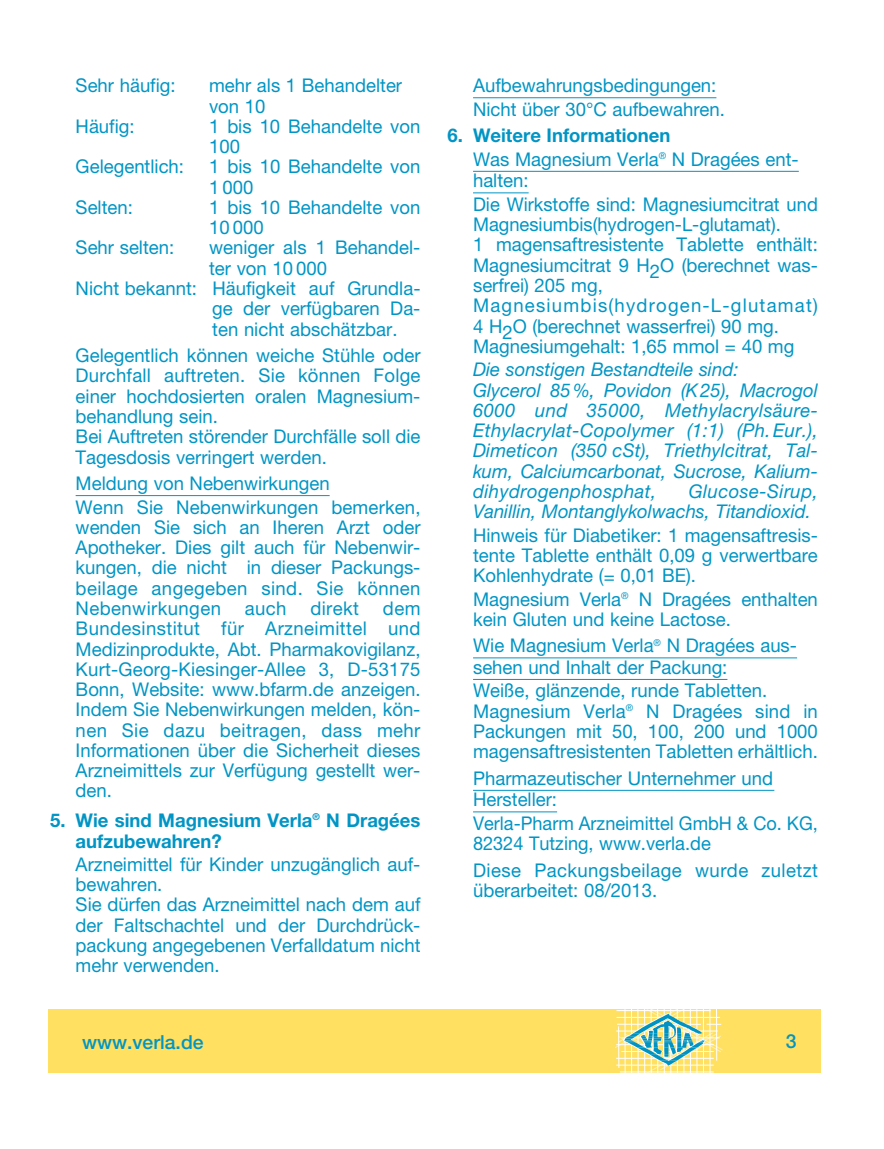
<style>
.page{position:relative;width:884px;height:1149px;background:#fff}
.page>*{position:absolute;margin:0;border:0;box-sizing:border-box;transform-origin:0 0}
.t1{font:500 19.35px "Helvetica Neue LT Pro";color:#0095c5}
.t2{font:18.9px/20.2px "Helvetica Neue LT Pro";color:#0095c5}
.t3{font:italic 18.9px/20.2px "Helvetica Neue LT Pro";color:#0095c5}
.t4{font:18.9px/20.2px "Helvetica Neue LT Pro";color:#0095c5;scale:.96 1}
.t5{font:18.9px/20.2px "Helvetica Neue LT Pro";letter-spacing:.02em;color:#0095c5}
.t6{font:700 18.9px/20.2px "Helvetica Neue LT Pro";color:#0095c5}
.s1{font-weight:700}
</style>
<div class="page">
<hr style="left:76px;top:495px;width:253px;height:1px;background:#0095c5">
<hr style="left:473px;top:97px;width:243px;height:1px;background:#0095c5">
<hr style="left:473px;top:171px;width:325px;height:1px;background:#0095c5">
<hr style="left:473px;top:192px;width:55px;height:1px;background:#0095c5">
<hr style="left:473px;top:657px;width:324px;height:1px;background:#0095c5">
<hr style="left:473px;top:678px;width:254px;height:1px;background:#0095c5">
<hr style="left:473px;top:789px;width:301px;height:1px;background:#0095c5">
<hr style="left:473px;top:811px;width:84px;height:1px;background:#0095c5">
<div style="left:48px;top:1008px;width:772px;height:64px;background:#ffe061"></div>
<svg style="left:614px;top:1008px;width:109px;height:65px"></svg>
<p class="t2" style="left:76px;top:77px;width:101px">Sehr häufig:</p>
<p class="t2" style="left:209px;top:77px;width:194px">mehr als 1 Behandelter von 10</p>
<p class="t2" style="left:76px;top:118px;width:60px">Häufig:</p>
<p class="t2" style="left:209px;top:118px;width:213px">1 bis 10 Behandelte von<br>100</p>
<p class="t2" style="left:76px;top:158px;width:110px">Gelegentlich:</p>
<p class="t2" style="left:209px;top:158px;width:213px">1 bis 10 Behandelte von<br>1 000</p>
<p class="t2" style="left:76px;top:199px;width:59px">Selten:</p>
<p class="t2" style="left:209px;top:199px;width:213px">1 bis 10 Behandelte von<br>10 000</p>
<p class="t2" style="left:76px;top:239px;width:100px">Sehr selten:</p>
<p class="t2" style="left:209px;top:239px;width:213px">weniger als 1 Behandel-</p>
<p class="t2" style="left:209px;top:260px;width:120px">ter von 10 000</p>
<p class="t2" style="left:76px;top:280px;width:346px">Nicht bekannt: Häufigkeit auf Grundla-</p>
<p class="t2" style="left:212px;top:300px;width:210px">ge der verfügbaren Da-</p>
<p class="t2" style="left:212px;top:320px;width:187px">ten nicht abschätzbar.</p>
<p class="t2" style="left:76px;top:347px;width:346px">Gelegentlich können weiche Stühle oder Durchfall auftreten. Sie können Folge einer hochdosierten oralen Magnesium - behandlung sein.<br>Bei Auftreten störender Durchfälle soll die Tagesdosis verringert werden.</p>
<p class="t2" style="left:76px;top:473px;width:346px;line-height:23.4px">Meldung von Nebenwirkungen<br>Wenn Sie Nebenwirkungen bemerken,</p>
<p class="t2" style="left:76px;top:519px;width:346px;text-align:justify">wenden Sie sich an Iheren Arzt oder Apotheker. Dies gilt auch für Nebenwir - kungen, die nicht in dieser Packungs - beilage angegeben sind. Sie können Nebenwirkungen</p>
<p class="t2" style="left:76px;top:600px;width:346px;text-align:justify;text-indent:307px">dem Bundes institut für Arzneimittel und Medizinprodukte, Abt. Pharmakovigilanz, Kurt-Georg-Kiesinger-Allee 3, D-53175<br>Bonn, Website: www.bfarm.de anzeigen.<br>Indem Sie Nebenwirkungen melden, kön&shy;nen Sie dazu beitragen, dass mehr Informationen über die Sicherheit dieses Arzneimittels zur Verfügung gestellt wer&shy;den.</p>
<p class="t6" style="left:76px;top:812px;width:346px;text-indent:-26px">5. Wie sind Magnesium Verla<sup>®</sup> N Dragées aufzubewahren?</p>
<p class="t2" style="left:76px;top:855px;width:346px">Arzneimittel für Kinder unzugänglich auf&shy;bewahren.<br>Sie dürfen das Arzneimittel nach dem auf der Faltschachtel und der Durchdrück - packung angegebenen Verfalldatum nicht mehr verwenden.</p>
<p class="t2" style="left:245px;top:600px;width:43px">auch</p>
<p class="t2" style="left:310px;top:600px;width:50px">direkt</p>
<p class="t2" style="left:473px;top:76px;width:253px;line-height:23.4px">Aufbewahrungsbedingungen:<br>Nicht über 30°C aufbewahren.</p>
<p class="t2" style="left:473px;top:126px;width:327px;line-height:23.4px;text-indent:-26px"><span class="s1">6. Weitere Informationen<br></span>Was Magnesium Verla<sup>®</sup> N Dragées ent-</p>
<p class="t2" style="left:473px;top:171px;width:346px;line-height:23.4px">halten:<br>Die Wirkstoffe sind: Magnesiumcitrat und</p>
<p class="t2" style="left:473px;top:216px;width:346px">Magnesiumbis(hydrogen-L-glutamat).<br>1 magensaftresistente Tablette enthält:<br>Magnesiumcitrat 9 H2O (berechnet was&shy;serfrei) 205 mg, Magnesiumbis(hydrogen-L-glutamat)<br>4 H2O (berechnet wasserfrei) 90 mg.<br>Magnesiumgehalt: 1,65 mmol = 40 mg</p>
<p class="t3" style="left:473px;top:361px;width:346px">Die sonstigen Bestandteile sind:<br>Glycerol 85%, Povidon (K25), Macrogol 6000 und 35000, Methylacrylsäure-Ethylacrylat-Copolymer (1:1) (Ph.Eur.), Dimeticon (350 cSt), Triethylcitrat, Tal - kum, Calciumcarbonat, Sucrose, Kalium - di hydrogenphosphat,</p>
<p class="t3" style="left:473px;top:483px;width:346px;text-indent:215px">Glucose-Sirup,<br>Vanillin, Montanglykolwachs, Titandioxid.</p>
<p class="t2" style="left:473px;top:526px;width:346px;text-align:justify">Hinweis für Diabetiker: 1 magensaftresis - tente Tablette enthält 0,09 g verwertbare Kohlenhydrate (= 0,01 BE).</p>
<p class="t2" style="left:473px;top:590px;width:346px">Magnesium Verla<sup>®</sup> N Dragées enthalten kein Gluten und keine Lactose.</p>
<p class="t2" style="left:473px;top:636px;width:325px;line-height:21.6px">Wie Magnesium Verla<sup>®</sup> N Dragées aus&shy;sehen und Inhalt der Packung:</p>
<p class="t2" style="left:473px;top:682px;width:346px">Weiße, glänzende, runde Tabletten.<br>Magnesium Verla<sup>®</sup> N Dragées sind in Packungen mit 50, 100, 200 und 1000 ma gen saftresistenten Tabletten erhältlich.</p>
<p class="t2" style="left:473px;top:769px;width:301px;line-height:21.6px">Pharmazeutischer Unternehmer und<br>Hersteller:</p>
<p class="t4" style="left:473px;top:814px;width:360px">Verla-Pharm Arzneimittel GmbH &amp; Co. KG,<br>82324 Tutzing, www.verla.de</p>
<p class="t5" style="left:473px;top:861px;width:346px">Diese Packungsbeilage wurde zuletzt überarbeitet: 08/2013.</p>
<p class="t1" style="left:82px;top:1034px;width:123px">www.verla.de</p>
<p class="t1" style="left:785px;top:1033px;width:12px">3</p>
</div>
